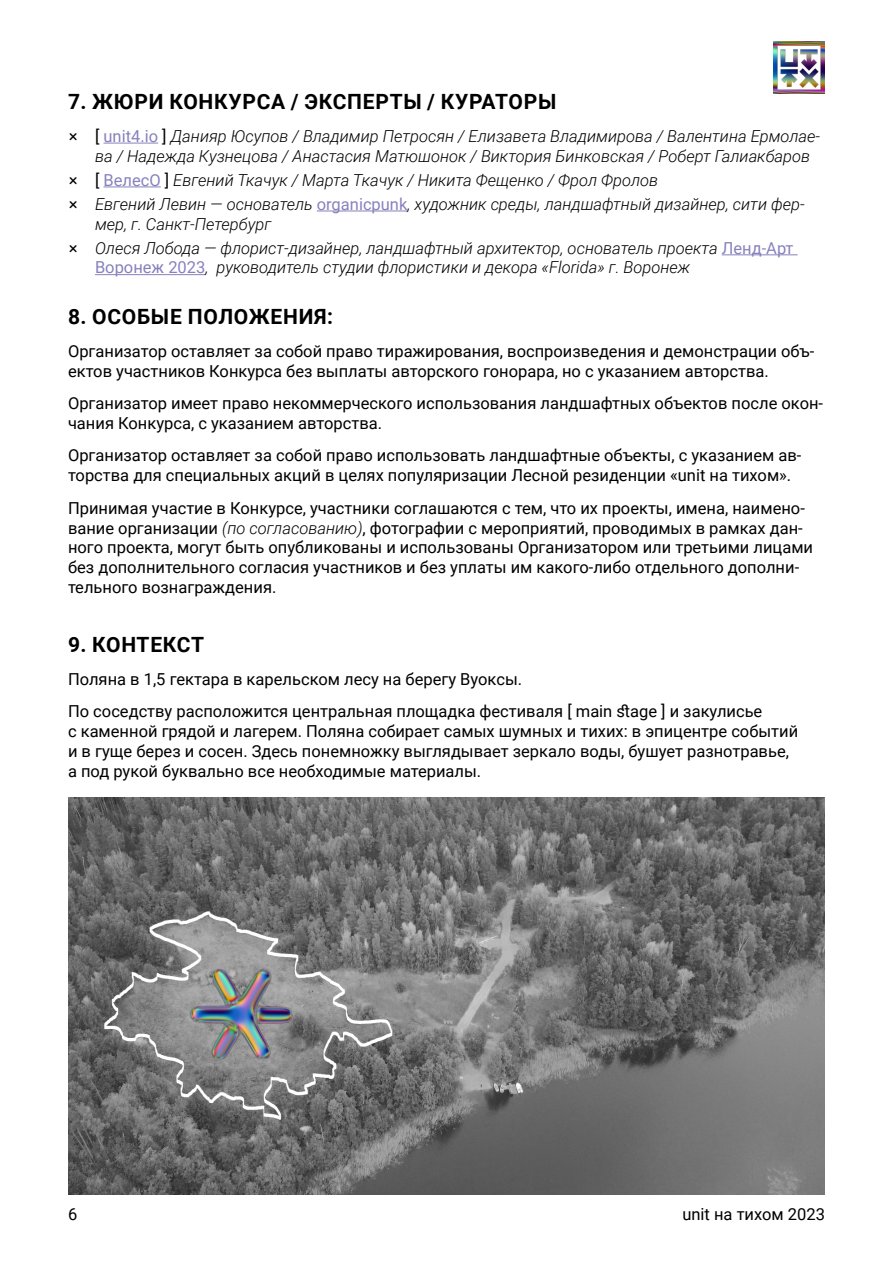
<style>
.page{position:relative;width:893px;height:1263px;background:#fff}
.page>*{position:absolute;margin:0;border:0;box-sizing:border-box;transform-origin:0 0}
.t1{font:700 21px "Roboto";letter-spacing:.035em;color:#000}
.t2{font:16.5px/19.8px "Roboto";color:#000}
.t3{font:italic 300 16.5px/24px "Roboto";color:#000}
.s1{font-family:"Roboto Mono";font-weight:400;font-style:normal}
.s2{font-weight:400;font-style:normal}
.s3{font-weight:400;font-style:normal;color:#8781bd}
.s4{font-weight:300;font-style:italic}
</style>
<div class="page">
<hr style="left:103px;top:143px;width:55px;height:1px;background:#8781bd">
<hr style="left:103px;top:187px;width:58px;height:1px;background:#8781bd">
<hr style="left:317px;top:211px;width:90px;height:1px;background:#8781bd">
<hr style="left:722px;top:254px;width:76px;height:1px;background:#8781bd">
<hr style="left:95px;top:274px;width:110px;height:1px;background:#8781bd">
<img style="left:68px;top:798px;width:757px;height:397px">
<img style="left:189px;top:961px;width:106px;height:98px">
<img style="left:773px;top:42px;width:52px;height:52px">
<p class="t1" style="left:68px;top:87px;width:490px">7. ЖЮРИ КОНКУРСА / ЭКСПЕРТЫ / КУРАТОРЫ</p>
<p class="t3" style="left:95px;top:125px;width:727px;line-height:19.8px;text-indent:-27px"><span class="s1">×</span> <span class="s2">[</span> <span class="s3">unit4.io</span> <span class="s2">]</span> Данияр Юсупов / Владимир Петросян / Елизавета Владимирова / Валентина Ермолае&shy;ва / Надежда Кузнецова / Анастасия Матюшонок / Виктория Бинковская / Роберт Галиакбаров</p>
<p class="t3" style="left:68px;top:167px;width:738px"><span class="s1">×</span> <span class="s2">[</span> <span class="s3">ВелесО</span> <span class="s2">]</span> Евгений Ткачук / Марта Ткачук / Никита Фещенко / Фрол Фролов<br><span class="s1">×</span> Евгений Левин — основатель <span class="s3">organicpunk</span>, художник среды, ландшафтный дизайнер, сити фер-</p>
<p class="t3" style="left:68px;top:211px;width:727px;text-indent:27px">мер, г. Санкт-Петербург<br><span class="s1">×</span> Олеся Лобода — флорист-дизайнер, ландшафтный архитектор, основатель проекта <span class="s3">Ленд-Арт</span></p>
<p class="t3" style="left:95px;top:255px;width:597px"><span class="s3">Воронеж 2023</span>, руководитель студии флористики и декора «Florida» г. Воронеж</p>
<p class="t1" style="left:68px;top:302px;width:266px">8. ОСОБЫЕ ПОЛОЖЕНИЯ:</p>
<p class="t2" style="left:68px;top:340px;width:748px">Организатор оставляет за собой право тиражирования, воспроизведения и демонстрации объ&shy;ектов участников Конкурса без выплаты авторского гонорара, но с указанием авторства.</p>
<p class="t2" style="left:68px;top:393px;width:757px">Организатор имеет право некоммерческого использования ландшафтных объектов после окон&shy;чания Конкурса, с указанием авторства.</p>
<p class="t2" style="left:68px;top:445px;width:735px">Организатор оставляет за собой право использовать ландшафтные объекты, с указанием ав&shy;торства для специальных акций в целях популяризации Лесной резиденции «unit на тихом».</p>
<p class="t2" style="left:68px;top:497px;width:747px">Принимая участие в Конкурсе, участники соглашаются с тем, что их проекты, имена, наимено&shy;вание организации <span class="s4">(по согласованию)</span>, фотографии с мероприятий, проводимых в рамках дан&shy;ного проекта, могут быть опубликованы и использованы Организатором или третьими лицами без дополнительного согласия участников и без уплаты им какого-либо отдельного дополни&shy;тельного вознаграждения.</p>
<p class="t1" style="left:68px;top:630px;width:138px">9. КОНТЕКСТ</p>
<p class="t2" style="left:68px;top:662px;width:696px;line-height:32.5px">Поляна в 1,5 гектара в карельском лесу на берегу Вуоксы.<br>По соседству расположится центральная площадка фестиваля [ main stage ] и закулисье</p>
<p class="t2" style="left:68px;top:721px;width:732px">с каменной грядой и лагерем. Поляна собирает самых шумных и тихих: в эпицентре событий и в гуще берез и сосен. Здесь понемножку выглядывает зеркало воды, бушует разнотравье, а под рукой буквально все необходимые материалы.</p>
<p class="t2" style="left:68px;top:1204px;width:11px">6</p>
<p class="t2" style="left:682px;top:1204px;width:144px">unit на тихом 2023</p>
</div>
